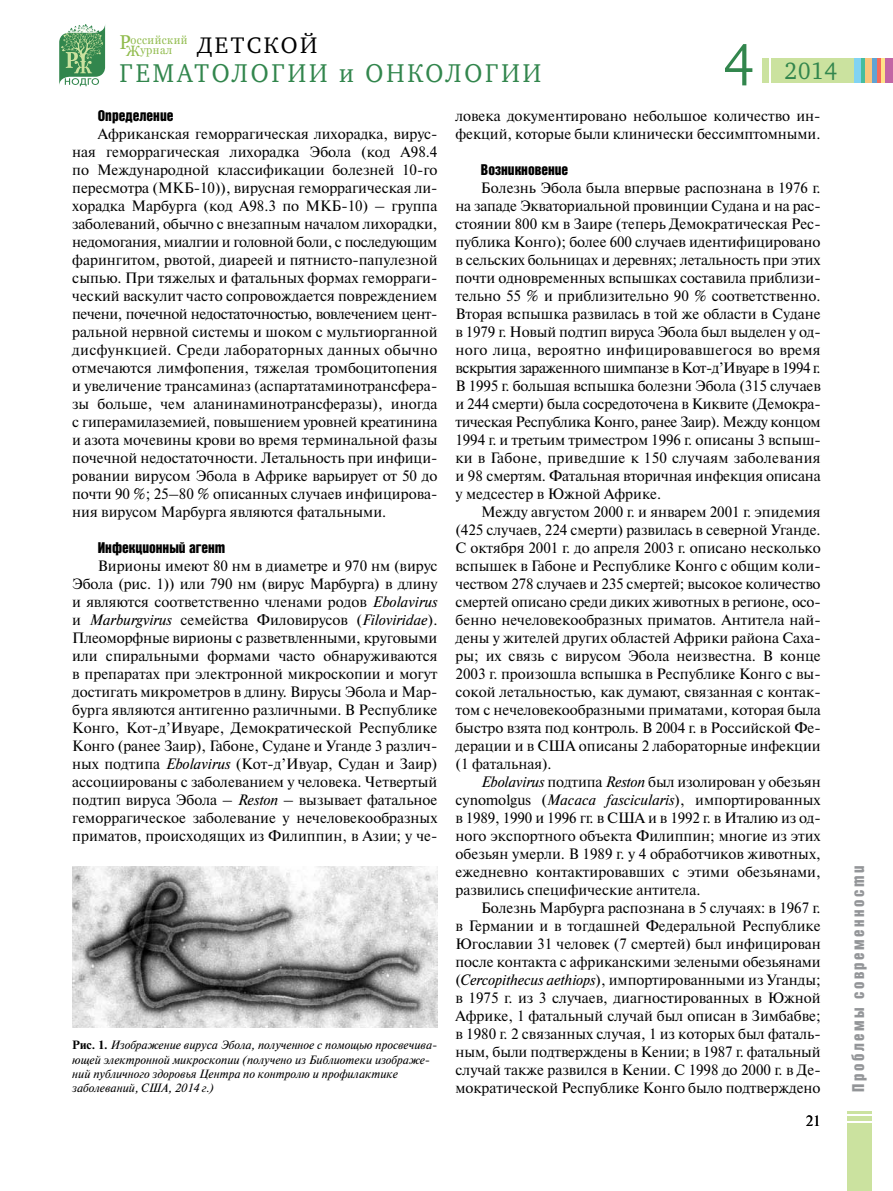
<style>
.page{position:relative;width:893px;height:1191px;background:#fff}
.page>*{position:absolute;margin:0;border:0;box-sizing:border-box;transform-origin:0 0}
.t1{font:57.75px "Charter ITC";color:#32864d;scale:.93 1}
.t2{font:26.4px "Charter ITC";letter-spacing:.12em;color:#32864d;scale:.93 1}
.t3{font:24.3px "Charter ITC";color:#32864d;scale:.93 1}
.t4{font:23.1px "Charter ITC";letter-spacing:.11em;color:#000}
.t5{font:16.5px "Bastion Kontrast Alt C";letter-spacing:.15em;color:#939598}
.t6{font:15px/18px "Newton C";letter-spacing:-.005em;color:#000;text-align:justify}
.t7{font:15px "Bastion Kontrast Alt C";color:#000}
.t8{font:italic 12px/14.4px "Newton C";color:#000}
.t9{font:11.7px/9.3px "Georgia";letter-spacing:.04em;color:#90bb4c;scale:.94 1}
.s1{font-size:19.95px}
.s2{font-size:15px}
.s3{font-style:italic}
.s4{font-weight:700;font-style:normal}
</style>
<div class="page">
<div style="left:771px;top:58px;width:95px;height:25px;background:#cbe29f"></div>
<hr style="left:765px;top:58px;width:4px;height:25px;background:#cbe29f">
<hr style="left:762px;top:58px;width:2px;height:25px;background:#cbe29f">
<div style="left:884px;top:58px;width:9px;height:25px;background:#c266a5"></div>
<svg style="left:880px;top:58px;width:4px;height:25px"></svg>
<hr style="left:877px;top:58px;width:3px;height:25px;background:#f26b5c">
<div style="left:872px;top:58px;width:5px;height:25px;background:#5fa3d3"></div>
<div style="left:865px;top:58px;width:7px;height:25px;background:#f9c57d"></div>
<div style="left:860px;top:58px;width:5px;height:25px;background:#46bd9e"></div>
<div style="left:854px;top:58px;width:6px;height:25px;background:#81d3f3"></div>
<svg style="left:59px;top:24px;width:46px;height:62px"></svg>
<div style="left:847px;top:1123px;width:25px;height:68px;background:#cbe29f"></div>
<hr style="left:847px;top:1116px;width:25px;height:4px;background:#cbe29f">
<hr style="left:847px;top:1111px;width:25px;height:3px;background:#cbe29f">
<img style="left:72px;top:866px;width:365px;height:161px">
<p class="t9" style="left:126px;top:36px;width:67px;text-indent:-6px"><span class="s1">Р</span>оссийский<br><span class="s2">Ж</span>урнал</p>
<h3 class="t4" style="left:197px;top:31px;width:121px">ДЕТСКОЙ</h3>
<h2 class="t2" style="left:120px;top:57px;width:455px">ГЕМАТОЛОГИИ и ОНКОЛОГИИ</h2>
<h1 class="t1" style="left:723px;top:27px;width:34px">4</h1>
<h3 class="t3" style="left:784px;top:55px;width:58px">2014</h3>
<p class="t7" style="left:98px;top:108px;width:77px">Определение</p>
<p class="t6" style="left:72px;top:124px;width:367px;text-indent:26px">Африканская геморрагическая лихорадка, вирус&shy;ная геморрагическая лихорадка Эбола (код А98.4 по Международной классификации болезней 10‑го пересмотра (МКБ-10)), вирусная геморрагическая ли&shy;хорадка Марбурга (код А98.3 по МКБ-10) – группа заболеваний, обычно с внезапным началом лихорадки, недомогания, миалгии и головной боли, с последующим фарингитом, рвотой, диареей и пятнисто-папулезной сыпью. При тяжелых и фатальных формах геморраги&shy;ческий васкулит часто сопровождается повреждением печени, почечной недостаточностью, вовлечением цент&shy;ральной нервной системы и шоком с мультиорганной дисфункцией. Среди лабораторных данных обычно отмечаются лимфопения, тяжелая тромбоцитопения и увеличение трансаминаз (аспартатаминотрансфера&shy;зы больше, чем аланинаминотрансферазы), иногда с гиперамилаземией, повышением уровней креатинина и азота мочевины крови во время терминальной фазы почечной недостаточности. Летальность при инфици&shy;ровании вирусом Эбола в Африке варьирует от 50 до почти 90 %; 25–80 % описанных случаев инфицирова&shy;ния вирусом Марбурга являются фатальными.</p>
<p class="t7" style="left:98px;top:540px;width:129px">Инфекционный агент</p>
<p class="t6" style="left:72px;top:556px;width:367px;text-indent:26px">Вирионы имеют 80 нм в диаметре и 970 нм (вирус Эбола (рис. 1)) или 790 нм (вирус Марбурга) в длину и являются соответственно членами родов <span class="s3">Ebolavirus </span>и <span class="s3">Marburgvirus</span> семейства Филовирусов (<span class="s3">Filoviridae</span>).<br>Плеоморфные вирионы с разветвленными, круговыми или спиральными формами часто обнаруживаются в препаратах при электронной микроскопии и могут достигать микрометров в длину. Вирусы Эбола и Мар&shy;бурга являются антигенно различными. В Республике Конго, Кот-д’Ивуаре, Демократической Республике Конго (ранее Заир), Габоне, Судане и Уганде 3 различ&shy;ных подтипа <span class="s3">Ebolavirus</span> (Кот-д’Ивуар, Судан и Заир) ассоциированы с заболеванием у человека. Четвертый подтип вируса Эбола – <span class="s3">Reston</span> – вызывает фатальное геморрагическое заболевание у нечеловекообразных приматов, происходящих из Филиппин, в Азии; у че-</p>
<p class="t8" style="left:72px;top:1038px;width:366px"><span class="s4">Рис. 1.</span> Изображение вируса Эбола, полученное с помощью просвечива&shy;ющей электронной микроскопии (получено из Библиотеки изображе&shy;ний публичного здоровья Центра по контролю и профилактике заболеваний, США, 2014 г.)</p>
<p class="t6" style="left:455px;top:106px;width:367px">ловека документировано небольшое количество ин&shy;фекций, которые были клинически бессимптомными.</p>
<p class="t7" style="left:481px;top:162px;width:89px">Возникновение</p>
<p class="t6" style="left:455px;top:178px;width:367px;text-align:left;text-indent:26px">Болезнь Эбола была впервые распознана в 1976 г. на западе Экваториальной провинции Судана и на рас&shy;стоянии 800 км в Заире (теперь Демократическая Рес&shy;публика Конго); более 600 случаев идентифицировано в сельских больницах и деревнях; летальность при этих почти одновременных вспышках составила приблизи&shy;тельно 55 % и приблизительно 90 % соответственно.<br>Вторая вспышка развилась в той же области в Судане в 1979 г. Новый подтип вируса Эбола был выделен у од&shy;ного лица, вероятно инфицировавшегося во время вскрытия зараженного шимпанзе в Кот-д’Ивуаре в 1994 г.<br>В 1995 г. большая вспышка болезни Эбола (315 случаев и 244 смерти) была сосредоточена в Киквите (Демокра&shy;тическая Республика Конго, ранее Заир). Между концом 1994 г. и третьим триместром 1996 г. описаны 3 вспыш&shy;ки в Габоне, приведшие к 150 случаям заболевания и 98 смертям. Фатальная вторичная инфекция описана у медсестер в Южной Африке.</p>
<p class="t6" style="left:455px;top:502px;width:367px;text-align:left;text-indent:26px">Между августом 2000 г. и январем 2001 г. эпидемия (425 случаев, 224 смерти) развилась в северной Уганде.<br>С октября 2001 г. до апреля 2003 г. описано несколько вспышек в Габоне и Республике Конго с общим коли&shy;чеством 278 случаев и 235 смертей; высокое количество смертей описано среди диких животных в регионе, осо&shy;бенно нечеловекообразных приматов. Антитела най&shy;дены у жителей других областей Африки района Саха&shy;ры; их связь с вирусом Эбола неизвестна. В конце 2003 г. произошла вспышка в Республике Конго с вы&shy;сокой летальностью, как думают, связанная с контак&shy;том с нечеловекообразными приматами, которая была быстро взята под контроль. В 2004 г. в Российской Фе&shy;дерации и в США описаны 2 лабораторные инфекции (1 фатальная).</p>
<p class="t6" style="left:455px;top:772px;width:367px;text-indent:26px"><span class="s3">Ebolavirus</span> подтипа <span class="s3">Reston</span> был изолирован у обезьян cynomolgus (<span class="s3">Macaca fascicularis</span>), импортированных в 1989, 1990 и 1996 гг. в США и в 1992 г. в Италию из од&shy;ного экспортного объекта Филиппин; многие из этих обезьян умерли. В 1989 г. у 4 обработчиков животных, ежедневно контактировавших с этими обезьянами, развились специфические антитела.</p>
<p class="t6" style="left:455px;top:898px;width:367px;text-indent:26px">Болезнь Марбурга распознана в 5 случаях: в 1967 г. в Германии и в тогдашней Федеральной Республике Югославии 31 человек (7 смертей) был инфицирован после контакта с африканскими зелеными обезьянами (<span class="s3">Cercopithecus aethiops</span>), импортированными из Уганды; в 1975 г. из 3 случаев, диагностированных в Южной Африке, 1 фатальный случай был описан в Зимбабве; в 1980 г. 2 связанных случая, 1 из которых был фаталь&shy;ным, были подтверждены в Кении; в 1987 г. фатальный случай также развился в Кении. С 1998 до 2000 г. в Де&shy;мократической Республике Конго было подтверждено</p>
<p class="t6" style="left:806px;top:1112px;width:16px">21</p>
<p class="t5" style="left:850px;top:1091px;width:227px;rotate:-90deg">Проблемы современности</p>
</div>
